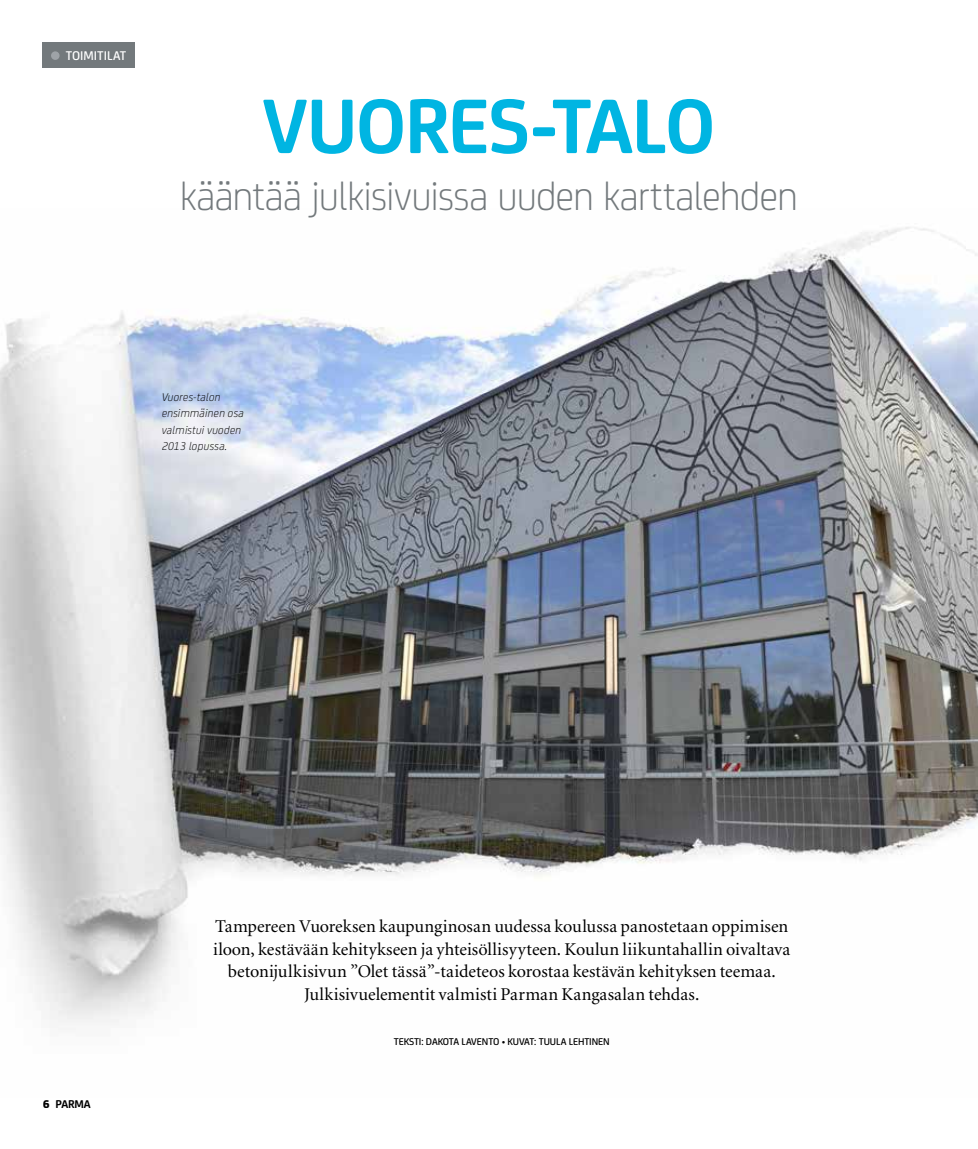
<style>
.page{position:relative;width:978px;height:1149px;background:#fff}
.page>*{position:absolute;margin:0;border:0;box-sizing:border-box;transform-origin:0 0}
.t1{font:700 82.5px "FS Joey";letter-spacing:-.025em;color:#00b5e2}
.t2{font:300 42px "FS Joey";letter-spacing:-.02em;color:#73797c}
.t3{font:18px/22.5px "Minion";color:#000;text-align:center}
.t4{font:500 13.5px "FS Joey";color:#fff}
.t5{font:italic 300 12px/16.5px "FS Joey";letter-spacing:.015em;color:#000}
.t6{font:700 12px "FS Joey";letter-spacing:-.015em;color:#000}
.t7{font:500 10.5px "FS Joey";letter-spacing:-.01em;color:#000}
.s1{font-weight:800}
</style>
<div class="page">
<img style="left:0;top:227px;width:978px;height:796px">
<div style="left:43px;top:43px;width:92px;height:25px;background:#73797c"></div>
<div style="left:51px;top:51px;width:9px;height:9px;background:#9ea3a7;border-radius:50%"></div>
<p class="t4" style="left:66px;top:46px;width:62px">TOIMITILAT</p>
<h1 class="t1" style="left:262px;top:64px;width:455px">VUORES-TALO</h1>
<h2 class="t2" style="left:180px;top:166px;width:619px">kääntää julkisivuissa uuden karttalehden</h2>
<p class="t5" style="left:162px;top:388px;width:84px">Vuores-talon ensimmäinen osa valmistui vuoden<br>2013 lopussa.</p>
<p class="t6" style="left:43px;top:1094px;width:50px"><span class="s1">6</span> PARMA</p>
<p class="t3" style="left:213px;top:915px;width:579px">Tampereen Vuoreksen kaupunginosan uudessa koulussa panostetaan oppimisen iloon, kestävään kehitykseen ja yhteisöllisyyteen. Koulun liikuntahallin oivaltava betonijulkisivun ”Olet tässä”-taideteos korostaa kestävän kehityksen teemaa.<br>Julkisivuelementit valmisti Parman Kangasalan tehdas.</p>
<p class="t7" style="left:394px;top:1033px;width:217px">TEKSTI: DAKOTA LAVENTO • KUVAT: TUULA LEHTINEN</p>
</div>
